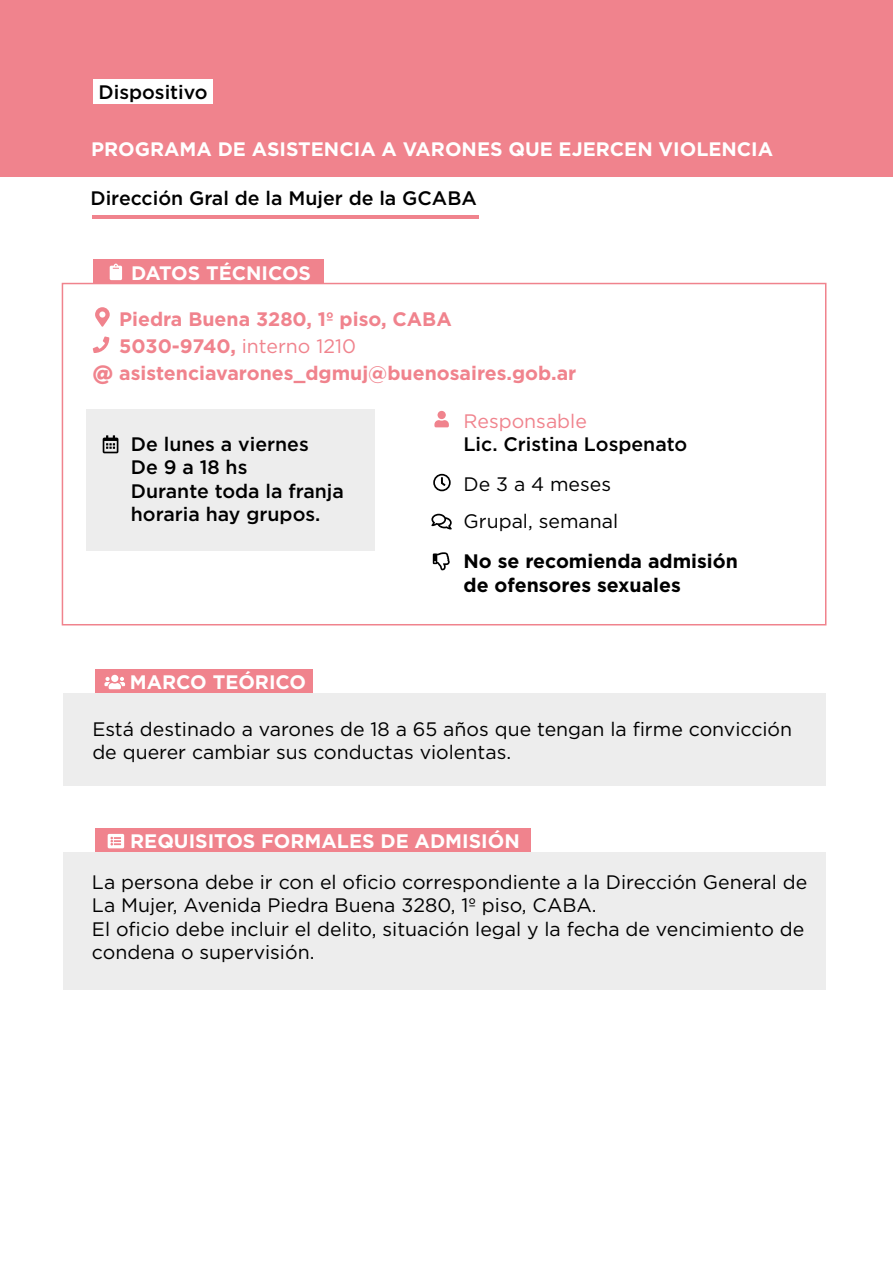
<style>
.page{position:relative;width:893px;height:1263px;background:#fff}
.page>*{position:absolute;margin:0;border:0;box-sizing:border-box;transform-origin:0 0}
.t1{font:19.5px/23.4px "Gotham";color:#000}
.t2{font:500 19.5px/23.4px "Gotham";color:#000}
.t3{font:700 19.5px "Gotham";color:#fff}
.t4{font:700 19.5px/27px "Gotham";color:#f0838d}
.t5{font:700 19.5px/23.4px "Gotham";color:#000}
.t6{font:19.5px "Gotham";color:#f0838d}
.s1{font-weight:400}
</style>
<div class="page">
<div style="left:87px;top:409px;width:288px;height:141px;background:#ededed"></div>
<div style="left:96px;top:828px;width:435px;height:24px;background:#f0838d"></div>
<svg style="left:93px;top:336px;width:16px;height:17px"></svg>
<svg style="left:434px;top:411px;width:15px;height:16px"></svg>
<svg style="left:431px;top:514px;width:21px;height:15px"></svg>
<svg style="left:433px;top:474px;width:18px;height:17px"></svg>
<svg style="left:433px;top:552px;width:17px;height:18px"></svg>
<svg style="left:95px;top:307px;width:15px;height:20px"></svg>
<svg style="left:108px;top:834px;width:16px;height:14px"></svg>
<div style="left:95px;top:669px;width:218px;height:24px;background:#f0838d"></div>
<svg style="left:104px;top:675px;width:21px;height:14px"></svg>
<div style="left:0;top:0;width:893px;height:177px;background:#f0838d"></div>
<div style="left:93px;top:79px;width:120px;height:24px;background:#fff"></div>
<div style="left:62px;top:283px;width:764px;height:342px;border:2px solid #f0838d"></div>
<div style="left:64px;top:693px;width:762px;height:93px;background:#ededed"></div>
<div style="left:63px;top:852px;width:762px;height:138px;background:#ededed"></div>
<div style="left:94px;top:260px;width:230px;height:24px;background:#f0838d"></div>
<hr style="left:92px;top:216px;width:386px;height:3px;background:#f0838d">
<svg style="left:103px;top:435px;width:15px;height:18px"></svg>
<svg style="left:110px;top:264px;width:12px;height:16px"></svg>
<p class="t2" style="left:99px;top:80px;width:111px">Dispositivo</p>
<p class="t3" style="left:91px;top:136px;width:684px">PROGRAMA DE ASISTENCIA A VARONES QUE EJERCEN VIOLENCIA</p>
<p class="t2" style="left:90px;top:187px;width:388px">Dirección Gral de la Mujer de la GCABA</p>
<p class="t3" style="left:131px;top:260px;width:181px">DATOS TÉCNICOS</p>
<p class="t4" style="left:119px;top:305px;width:459px">Piedra Buena 3280, 1º piso, CABA<br>5030-9740, <span class="s1">interno 1210 </span>asistenciavarones_dgmuj@buenosaires.gob.ar</p>
<p class="t2" style="left:131px;top:432px;width:215px">De lunes a viernes<br>De 9 a 18 hs<br>Durante toda la franja horaria hay grupos.</p>
<p class="t3" style="left:130px;top:670px;width:178px">MARCO TEÓRICO</p>
<p class="t6" style="left:464px;top:408px;width:125px">Responsable</p>
<p class="t2" style="left:464px;top:432px;width:225px">Lic. Cristina Lospenato</p>
<p class="t1" style="left:464px;top:465px;width:156px;line-height:36.9px">De 3 a 4 meses<br>Grupal, semanal</p>
<p class="t5" style="left:464px;top:550px;width:276px">No se recomienda admisión de ofensores sexuales</p>
<p class="t1" style="left:92px;top:717px;width:701px">Está destinado a varones de 18 a 65 años que tengan la firme convicción de querer cambiar sus conductas violentas.</p>
<p class="t3" style="left:130px;top:829px;width:391px">REQUISITOS FORMALES DE ADMISIÓN</p>
<p class="t1" style="left:92px;top:870px;width:717px">La persona debe ir con el oficio correspondiente a la Dirección General de La Mujer, Avenida Piedra Buena 3280, 1º piso, CABA.<br>El oficio debe incluir el delito, situación legal y la fecha de vencimiento de condena o supervisión.</p>
</div>
